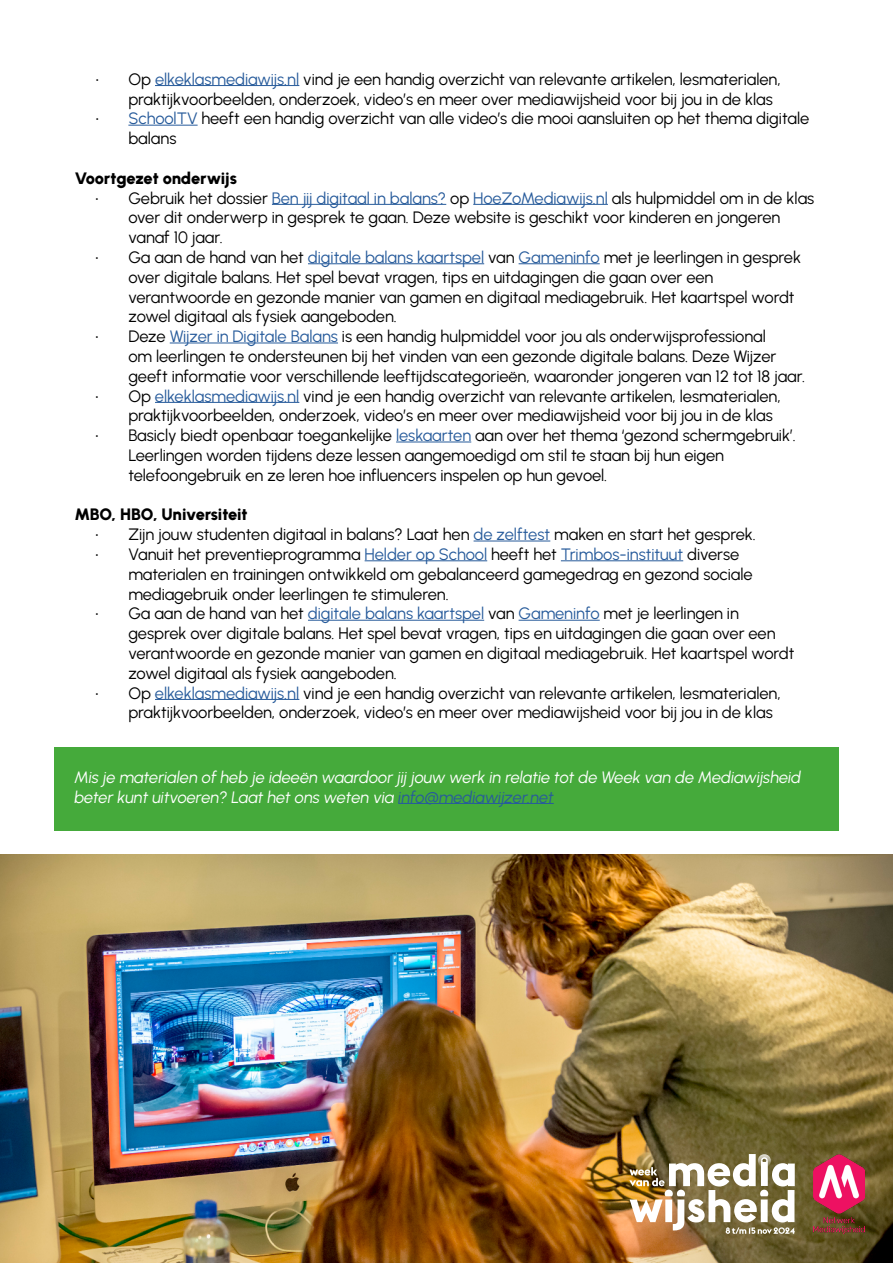
<style>
.page{position:relative;width:893px;height:1263px;background:#fff}
.page>*{position:absolute;margin:0;border:0;box-sizing:border-box;transform-origin:0 0}
.t1{font:16.5px/19.8px "Urbanist";letter-spacing:-.005em;color:#000}
.t2{font:italic 16.5px/19.8px "Urbanist";letter-spacing:-.005em;color:#fff}
.t3{font:900 16.5px "Urbanist";letter-spacing:-.015em;color:#000}
.s1{color:#275b9b}
</style>
<div class="page">
<img style="left:0;top:855px;width:893px;height:408px">
<div style="left:54px;top:747px;width:785px;height:84px;background:#45aa3b"></div>
<hr style="left:398px;top:803px;width:156px;height:1px;background:#275b9b">
<hr style="left:155px;top:85px;width:144px;height:1px;background:#275b9b">
<hr style="left:128px;top:125px;width:70px;height:1px;background:#275b9b">
<hr style="left:272px;top:204px;width:174px;height:1px;background:#275b9b">
<hr style="left:473px;top:204px;width:135px;height:1px;background:#275b9b">
<hr style="left:308px;top:263px;width:176px;height:1px;background:#275b9b">
<hr style="left:519px;top:263px;width:81px;height:1px;background:#275b9b">
<hr style="left:170px;top:343px;width:168px;height:1px;background:#275b9b">
<hr style="left:155px;top:402px;width:144px;height:1px;background:#275b9b">
<hr style="left:396px;top:442px;width:75px;height:1px;background:#275b9b">
<hr style="left:474px;top:541px;width:76px;height:1px;background:#275b9b">
<hr style="left:365px;top:560px;width:122px;height:1px;background:#275b9b">
<hr style="left:561px;top:560px;width:122px;height:1px;background:#275b9b">
<hr style="left:308px;top:620px;width:176px;height:1px;background:#275b9b">
<hr style="left:519px;top:620px;width:81px;height:1px;background:#275b9b">
<hr style="left:155px;top:699px;width:144px;height:1px;background:#275b9b">
<img style="left:629px;top:1154px;width:166px;height:80px">
<img style="left:813px;top:1154px;width:52px;height:80px">
<p class="t1" style="left:128px;top:69px;width:654px;text-indent:-33px">• Op <span class="s1">elkeklasmediawijs.nl</span> vind je een handig overzicht van relevante artikelen, lesmaterialen, praktijkvoorbeelden, onderzoek, video’s en meer over mediawijsheid voor bij jou in de klas</p>
<p class="t1" style="left:128px;top:108px;width:682px;text-indent:-33px">• <span class="s1">SchoolTV</span> heeft een handig overzicht van alle video’s die mooi aansluiten op het thema digitale balans</p>
<p class="t3" style="left:74px;top:166px;width:164px">Voortgezet onderwijs</p>
<p class="t1" style="left:128px;top:187px;width:687px;text-indent:-33px">• Gebruik het dossier <span class="s1">Ben jij digitaal in balans?</span> op <span class="s1">HoeZoMediawijs.nl</span> als hulpmiddel om in de klas over dit onderwerp in gesprek te gaan. Deze website is geschikt voor kinderen en jongeren vanaf 10 jaar.</p>
<p class="t1" style="left:128px;top:247px;width:674px;text-indent:-33px">• Ga aan de hand van het <span class="s1">digitale balans kaartspel</span> van <span class="s1">Gameninfo</span> met je leerlingen in gesprek over digitale balans. Het spel bevat vragen, tips en uitdagingen die gaan over een verantwoorde en gezonde manier van gamen en digitaal mediagebruik. Het kaartspel wordt zowel digitaal als fysiek aangeboden.</p>
<p class="t1" style="left:128px;top:326px;width:678px;text-indent:-33px">• Deze <span class="s1">Wijzer in Digitale Balans</span> is een handig hulpmiddel voor jou als onderwijsprofessional<br>om leerlingen te ondersteunen bij het vinden van een gezonde digitale balans. Deze Wijzer geeft informatie voor verschillende leeftijdscategorieën, waaronder jongeren van 12 tot 18 jaar.</p>
<p class="t1" style="left:128px;top:385px;width:654px;text-indent:-33px">• Op <span class="s1">elkeklasmediawijs.nl</span> vind je een handig overzicht van relevante artikelen, lesmaterialen, praktijkvoorbeelden, onderzoek, video’s en meer over mediawijsheid voor bij jou in de klas</p>
<p class="t1" style="left:128px;top:425px;width:669px;text-indent:-33px">• Basicly biedt openbaar toegankelijke <span class="s1">leskaarten</span> aan over het thema ‘gezond schermgebruik’.<br>Leerlingen worden tijdens deze lessen aangemoedigd om stil te staan bij hun eigen telefoongebruik en ze leren hoe influencers inspelen op hun gevoel.</p>
<p class="t3" style="left:74px;top:503px;width:175px">MBO, HBO, Universiteit</p>
<p class="t1" style="left:96px;top:524px;width:662px">• Zijn jouw studenten digitaal in balans? Laat hen <span class="s1">de zelftest</span> maken en start het gesprek.</p>
<p class="t1" style="left:128px;top:544px;width:626px;text-indent:-33px">• Vanuit het preventieprogramma <span class="s1">Helder op School</span> heeft het <span class="s1">Trimbos-instituut</span> diverse materialen en trainingen ontwikkeld om gebalanceerd gamegedrag en gezond sociale mediagebruik onder leerlingen te stimuleren.</p>
<p class="t1" style="left:128px;top:603px;width:668px;text-indent:-33px">• Ga aan de hand van het <span class="s1">digitale balans kaartspel</span> van <span class="s1">Gameninfo</span> met je leerlingen in gesprek over digitale balans. Het spel bevat vragen, tips en uitdagingen die gaan over een verantwoorde en gezonde manier van gamen en digitaal mediagebruik. Het kaartspel wordt zowel digitaal als fysiek aangeboden.</p>
<p class="t1" style="left:128px;top:682px;width:654px;text-indent:-33px">• Op <span class="s1">elkeklasmediawijs.nl</span> vind je een handig overzicht van relevante artikelen, lesmaterialen, praktijkvoorbeelden, onderzoek, video’s en meer over mediawijsheid voor bij jou in de klas</p>
<p class="t2" style="left:74px;top:767px;width:728px">Mis je materialen of heb je ideeën waardoor jij jouw werk in relatie tot de Week van de Mediawijsheid beter kunt uitvoeren? Laat het ons weten via <span class="s1">info@mediawijzer.net</span></p>
</div>
